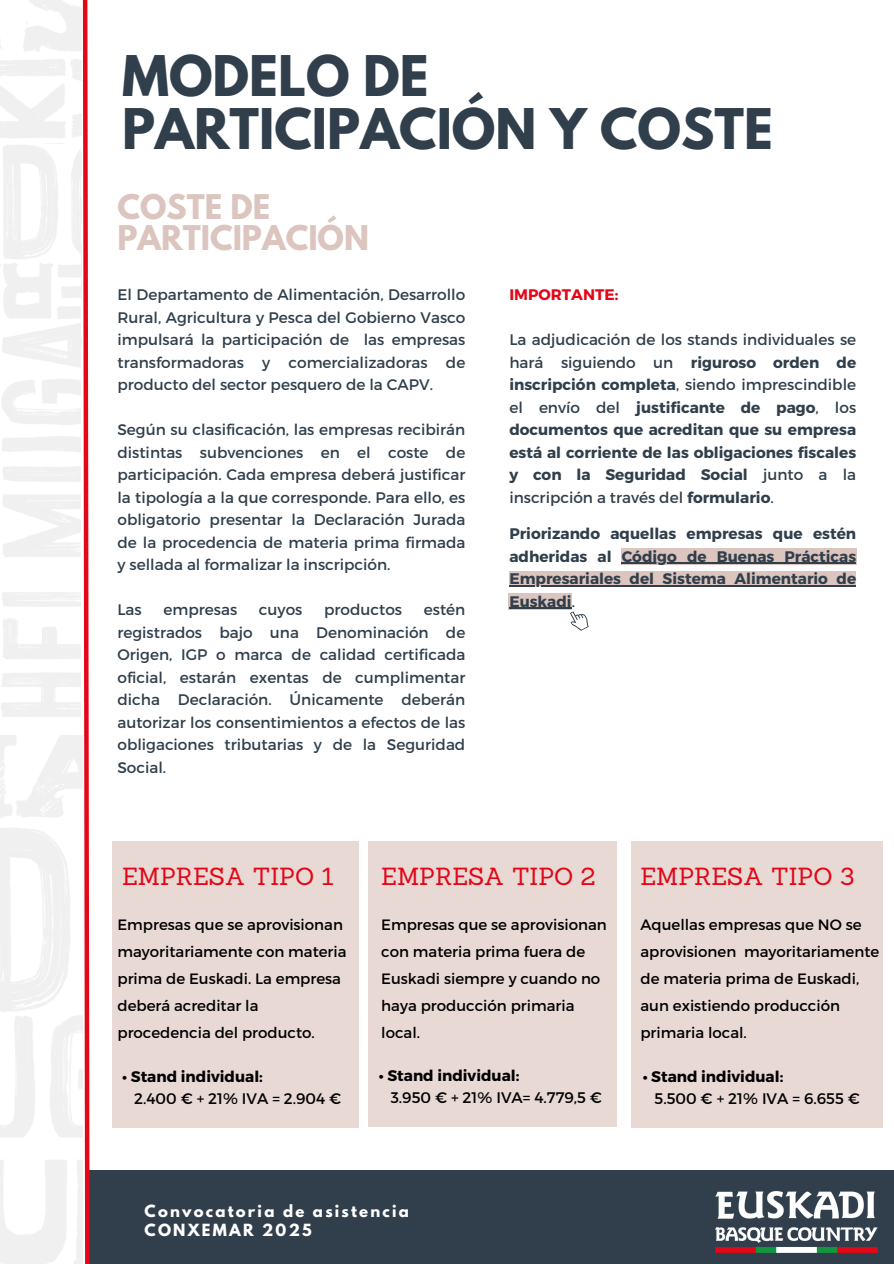
<style>
.page{position:relative;width:894px;height:1264px;background:#fff}
.page>*{position:absolute;margin:0;border:0;box-sizing:border-box;transform-origin:0 0}
.t1{font:700 49.65px/52.8px "League Spartan";color:#303f4b}
.t2{font:700 30.15px/31.5px "League Spartan";color:#dcc5be}
.t3{font:24.15px "Sanchez";color:#e30717}
.t4{font:15.3px/22.5px "Montserrat";color:#303f4b;text-align:justify}
.t5{font:700 15.3px/22.5px "Montserrat";color:#303f4b}
.t6{font:15.3px "Montserrat";color:#000}
.t7{font:700 15.3px "Montserrat";color:#000}
.t8{font:700 15.3px "Montserrat";color:#e30717}
.t9{font:15px/27px "Montserrat";color:#000}
.t10{font:700 14.85px/19.2px "League Spartan";letter-spacing:.15em;color:#fff}
.s1{font-weight:400}
</style>
<div class="page">
<div style="left:86px;top:1170px;width:807px;height:93px;background:#303f4b"></div>
<img style="left:715px;top:1191px;width:162px;height:61px">
<svg style="left:81px;top:0;width:9px;height:1263px"></svg>
<div style="left:112px;top:841px;width:246px;height:286px;background:#e8d9d4"></div>
<div style="left:368px;top:841px;width:248px;height:286px;background:#e8d9d4"></div>
<div style="left:631px;top:841px;width:251px;height:286px;background:#e8d9d4"></div>
<div style="left:620px;top:548px;width:236px;height:17px;background:#dcc5be"></div>
<div style="left:509px;top:571px;width:346px;height:15px;background:#dcc5be"></div>
<div style="left:508px;top:593px;width:63px;height:16px;background:#dcc5be"></div>
<hr style="left:621px;top:563px;width:234px;height:1px;background:#303f4b">
<hr style="left:509px;top:585px;width:346px;height:1px;background:#303f4b">
<hr style="left:509px;top:608px;width:62px;height:1px;background:#303f4b">
<svg style="left:566px;top:607px;width:23px;height:24px"></svg>
<p class="t1" style="left:122px;top:56px;width:652px">MODELO DE<br>PARTICIPACIÓN Y COSTE</p>
<h1 class="t2" style="left:117px;top:194px;width:253px">COSTE DE<br>PARTICIPACIÓN</h1>
<h2 class="t4" style="left:117px;top:282px;width:349px">El Departamento de Alimentación, Desarrollo Rural, Agricultura y Pesca del Gobierno Vasco impulsará la participación de las empresas transformadoras y comercializadoras de producto del sector pesquero de la CAPV.</h2>
<p class="t4" style="left:117px;top:417px;width:349px">Según su clasificación, las empresas recibirán distintas subvenciones en el coste de participación. Cada empresa deberá justificar la tipología a la que corresponde. Para ello, es obligatorio presentar la Declaración Jurada de la procedencia de materia prima firmada y sellada al formalizar la inscripción.</p>
<p class="t4" style="left:117px;top:597px;width:26px">Las</p>
<p class="t4" style="left:163px;top:597px;width:75px">empresas</p>
<p class="t4" style="left:259px;top:597px;width:45px">cuyos</p>
<p class="t4" style="left:324px;top:597px;width:79px">productos</p>
<p class="t4" style="left:117px;top:597px;width:349px;text-indent:306px">estén registrados bajo una Denominación de Origen, IGP o marca de calidad certificada oficial, estarán exentas de cumplimentar dicha Declaración. Únicamente deberán autorizar los consentimientos a efectos de las obligaciones tributarias y de la Seguridad Social.</p>
<p class="t8" style="left:509px;top:285px;width:110px">IMPORTANTE:</p>
<h3 class="t5" style="left:509px;top:327px;width:348px;text-align:justify"><span class="s1">La adjudicación de los stands individuales se hará siguiendo un</span> riguroso orden de inscripción completa<span class="s1">, siendo imprescindible el envío del</span> justificante de pago<span class="s1">, los </span>documentos que acreditan que su empresa está al corriente de las obligaciones fiscales y con la Seguridad Social <span class="s1">junto a la inscripción a través del</span> formulario<span class="s1">.</span></h3>
<p class="t5" style="left:509px;top:521px;width:348px">Priorizando aquellas empresas que estén adheridas al</p>
<p class="t5" style="left:621px;top:544px;width:236px">Código de Buenas Prácticas</p>
<p class="t5" style="left:509px;top:566px;width:348px">Empresariales del Sistema Alimentario de<br>Euskadi<span class="s1">.</span></p>
<p class="t3" style="left:122px;top:860px;width:213px">EMPRESA TIPO 1</p>
<p class="t3" style="left:381px;top:860px;width:215px">EMPRESA TIPO 2</p>
<p class="t3" style="left:640px;top:860px;width:215px">EMPRESA TIPO 3</p>
<p class="t9" style="left:117px;top:910px;width:230px">Empresas que se aprovisionan mayoritariamente con materia prima de Euskadi. La empresa deberá acreditar la procedencia del producto.</p>
<h4 class="t9" style="left:381px;top:910px;width:227px">Empresas que se aprovisionan con materia prima fuera de<br>Euskadi siempre y cuando no haya producción primaria local.</h4>
<h3 class="t9" style="left:640px;top:910px;width:240px">Aquellas empresas que NO se aprovisionen mayoritariamente de materia prima de Euskadi, aun existiendo producción primaria local.</h3>
<p class="t7" style="left:122px;top:1066px;width:142px">• Stand individual:</p>
<p class="t6" style="left:134px;top:1088px;width:209px">2.400 € + 21% IVA = 2.904 €</p>
<p class="t7" style="left:378px;top:1065px;width:142px">• Stand individual:</p>
<h3 class="t6" style="left:390px;top:1087px;width:213px">3.950 € + 21% IVA= 4.779,5 €</h3>
<p class="t7" style="left:642px;top:1066px;width:142px">• Stand individual:</p>
<p class="t6" style="left:654px;top:1088px;width:207px">5.500 € + 21% IVA = 6.655 €</p>
<p class="t10" style="left:144px;top:1202px;width:266px">Convocatoria de asistencia<br>CONXEMAR 2025</p>
<p class="t10" style="left:144px;top:1202px;width:431px">Un análisis de la campaña de redes sociales<br>Enero - Marzo de 2020</p>
</div>
